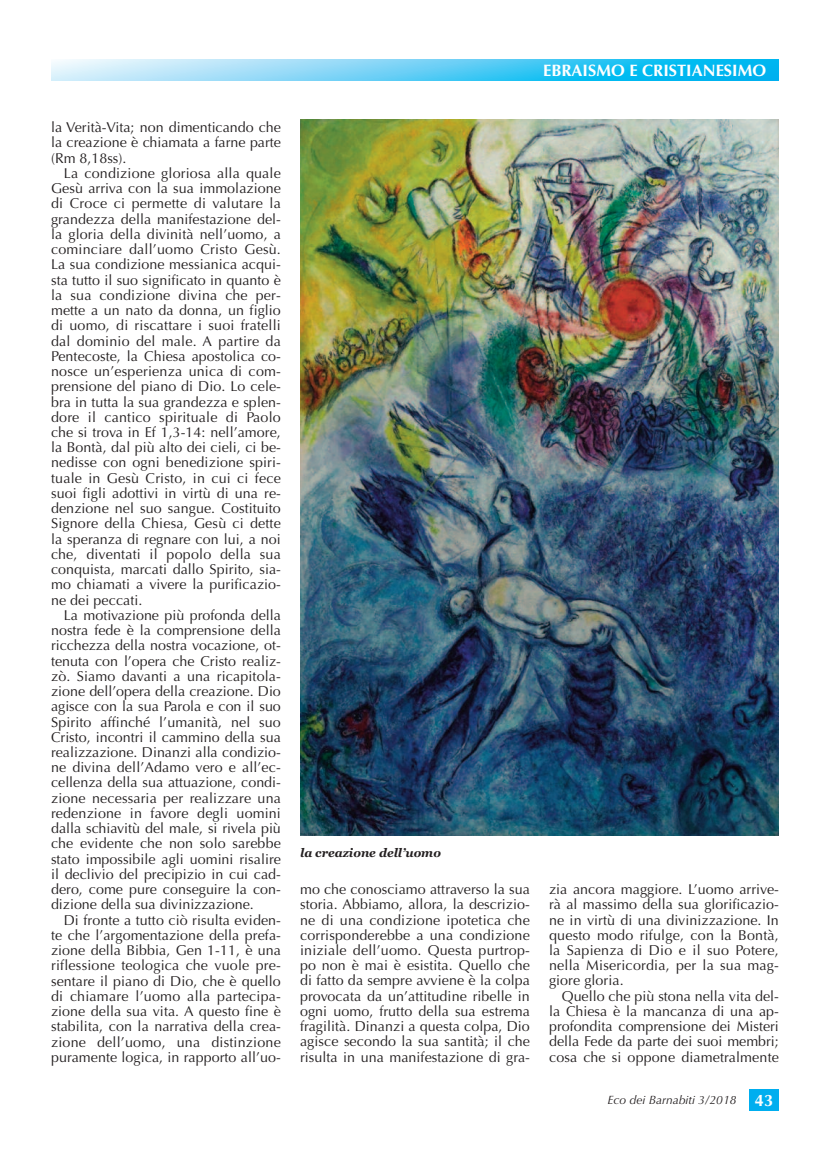
<style>
.page{position:relative;width:830px;height:1149px;background:#fff}
.page>*{position:absolute;margin:0;border:0;box-sizing:border-box;transform-origin:0 0}
.t1{font:700 16.5px "Optima";color:#fff}
.t2{font:14.25px/15.1px "Optima";letter-spacing:.005em;color:#231f20;text-align:justify}
.t3{font:italic 12px "Optima";color:#231f20}
.t4{font:italic 700 12px "Georgia";color:#231f20}
.s1{font-weight:700;font-style:normal;font-size:16.5px;color:#fff}
</style>
<div class="page">
<svg style="left:51px;top:60px;width:727px;height:21px;background:#65d0f5"></svg>
<div style="left:748px;top:1089px;width:30px;height:21px;background:#00aeef"></div>
<img style="left:300px;top:119px;width:478px;height:716px">
<p class="t2" style="left:51px;top:120px;width:231px">la Verità-Vita; non dimenticando che la creazione è chiamata a farne parte (Rm 8,18ss).</p>
<p class="t2" style="left:51px;top:166px;width:231px;text-indent:13px">La condizione gloriosa alla quale Gesù arriva con la sua immolazione di Croce ci permette di valutare la grandezza della manifestazione del&shy;la gloria della divinità nell’uomo, a cominciare dall’uomo Cristo Gesù.<br>La sua condizione messianica acqui&shy;sta tutto il suo significato in quanto è la sua condizione divina che per&shy;mette a un nato da donna, un figlio di uomo, di riscattare i suoi fratelli dal dominio del male. A partire da Pentecoste, la Chiesa apostolica co&shy;nosce un’esperienza unica di com&shy;prensione del piano di Dio. Lo cele&shy;bra in tutta la sua grandezza e splen&shy;dore il cantico spirituale di Paolo che si trova in Ef 1,3-14: nell’amore, la Bontà, dal più alto dei cieli, ci be&shy;nedisse con ogni benedizione spiri&shy;tuale in Gesù Cristo, in cui ci fece suoi figli adottivi in virtù di una re&shy;denzione nel suo sangue. Costituito Signore della Chiesa, Gesù ci dette la speranza di regnare con lui, a noi che, diventati il popolo della sua conquista, marcati dallo Spirito, sia&shy;mo chiamati a vivere la purificazio&shy;ne dei peccati.</p>
<p class="t2" style="left:51px;top:607px;width:231px;text-indent:13px">La motivazione più profonda della nostra fede è la comprensione della ricchezza della nostra vocazione, ot&shy;tenuta con l’opera che Cristo realiz&shy;zò. Siamo davanti a una ricapitola&shy;zione dell’opera della creazione. Dio agisce con la sua Parola e con il suo Spirito affinché l’umanità, nel suo Cristo, incontri il cammino della sua realizzazione. Dinanzi alla condizio&shy;ne divina dell’Adamo vero e all’ec&shy;cellenza della sua attuazione, condi&shy;zione necessaria per realizzare una redenzione in favore degli uomini dalla schiavitù del male, si rivela più che evidente che non solo sarebbe stato impossibile agli uomini risalire il declivio del precipizio in cui cad&shy;dero, come pure conseguire la con&shy;dizione della sua divinizzazione.</p>
<p class="t2" style="left:51px;top:912px;width:231px;text-indent:13px">Di fronte a tutto ciò risulta eviden&shy;te che l’argomentazione della prefa&shy;zione della Bibbia, Gen 1-11, è una riflessione teologica che vuole pre&shy;sentare il piano di Dio, che è quello di chiamare l’uomo alla partecipa&shy;zione della sua vita. A questo fine è stabilita, con la narrativa della crea&shy;zione dell’uomo, una distinzione puramente logica, in rapporto all’uo-</p>
<p class="t1" style="left:543px;top:61px;width:224px">EBRAISMO E CRISTIANESIMO</p>
<p class="t4" style="left:300px;top:845px;width:142px">la creazione dell’uomo</p>
<p class="t2" style="left:300px;top:881px;width:231px">mo che conosciamo attraverso la sua storia. Abbiamo, allora, la descrizio&shy;ne di una condizione ipotetica che corrisponderebbe a una condizione iniziale dell’uomo. Questa purtrop&shy;po non è mai è esistita. Quello che di fatto da sempre avviene è la colpa provocata da un’attitudine ribelle in ogni uomo, frutto della sua estrema fragilità. Dinanzi a questa colpa, Dio agisce secondo la sua santità; il che risulta in una manifestazione di gra-</p>
<p class="t2" style="left:548px;top:881px;width:231px">zia ancora maggiore. L’uomo arrive&shy;rà al massimo della sua glorificazio&shy;ne in virtù di una divinizzazione. In questo modo rifulge, con la Bontà, la Sapienza di Dio e il suo Potere, nella Misericordia, per la sua mag&shy;giore gloria.</p>
<p class="t2" style="left:548px;top:988px;width:231px;text-indent:13px">Quello che più stona nella vita del&shy;la Chiesa è la mancanza di una ap&shy;profondita comprensione dei Misteri della Fede da parte dei suoi membri; cosa che si oppone diametralmente</p>
<p class="t3" style="left:607px;top:1092px;width:167px">Eco dei Barnabiti 3/2018 <span class="s1">43</span></p>
</div>
